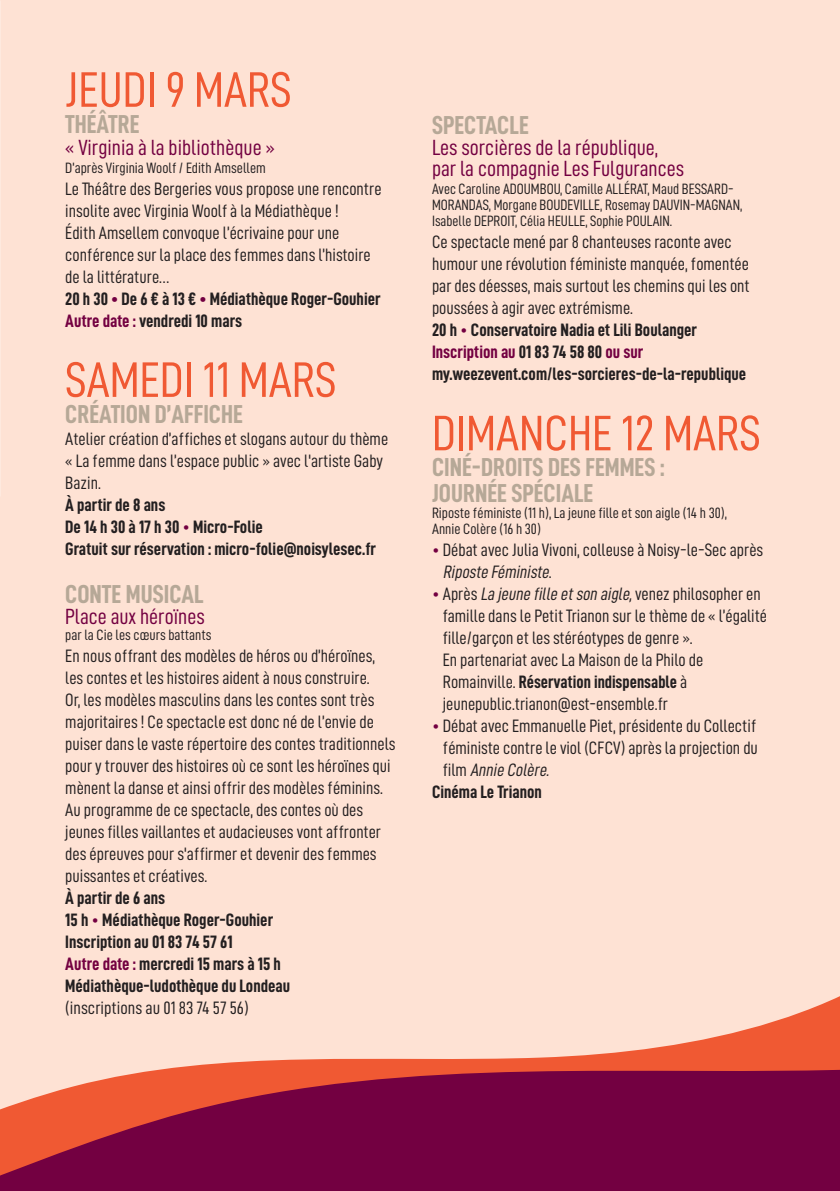
<style>
.page{position:relative;width:840px;height:1191px;background:#fff}
.page>*{position:absolute;margin:0;border:0;box-sizing:border-box;transform-origin:0 0}
.t1{font:50px "D DIN Condensed";color:#f05933}
.t2{font:26px/26px "D DIN Condensed Bold";color:#b6a897}
.t3{font:22px/21px "D DIN Condensed";color:#730041}
.t4{font:18px/22px "D DIN Condensed";color:#231f20}
.t5{font:18px/22px "D DIN Condensed Bold";color:#231f20}
.t6{font:15px/16px "D DIN Condensed";color:#231f20}
.s1{color:#730041}
.s2{font-family:"D DIN Condensed";color:#730041}
.s3{font-style:italic}
.s4{font-family:"D DIN Condensed"}
</style>
<div class="page">
<div style="left:0;top:0;width:839px;height:1191px;background:#fee2d4"></div>
<svg style="left:0;top:996px;width:839px;height:195px;fill:#730041"></svg>
<h1 class="t1" style="left:65px;top:62px;width:228px">JEUDI 9 MARS</h1>
<h2 class="t2" style="left:65px;top:110px;width:76px">THÉÂTRE</h2>
<p class="t3" style="left:65px;top:136px;width:211px">« Virginia à la bibliothèque »</p>
<p class="t6" style="left:65px;top:159px;width:202px">D’après Virginia Woolf / Edith Amsellem</p>
<p class="t4" style="left:65px;top:177px;width:318px">Le Théâtre des Bergeries vous propose une rencontre insolite avec Virginia Woolf à la Médiathèque !<br>Édith Amsellem convoque l’écrivaine pour une conférence sur la place des femmes dans l’histoire de la littérature…</p>
<p class="t5" style="left:65px;top:287px;width:317px">20 h 30 <span class="s1">•</span> De 6 € à 13 € <span class="s1">•</span> Médiathèque Roger-Gouhier<br><span class="s1">Autre date :</span> vendredi 10 mars</p>
<h1 class="t1" style="left:65px;top:352px;width:272px">SAMEDI 11 MARS</h1>
<h2 class="t2" style="left:65px;top:400px;width:179px">CRÉATION D’AFFICHE</h2>
<p class="t4" style="left:65px;top:427px;width:324px">Atelier création d’affiches et slogans autour du thème « La femme dans l’espace public » avec l'artiste Gaby<br>Bazin.</p>
<p class="t5" style="left:65px;top:493px;width:312px">À partir de 8 ans<br>De 14 h 30 à 17 h 30 <span class="s2">•</span> Micro-Folie<br>Gratuit sur réservation : micro-folie@noisylesec.fr</p>
<h2 class="t2" style="left:65px;top:580px;width:140px">CONTE MUSICAL</h2>
<p class="t3" style="left:65px;top:605px;width:141px">Place aux héroïnes</p>
<p class="t6" style="left:65px;top:626px;width:148px">par la Cie les cœurs battants</p>
<p class="t4" style="left:65px;top:644px;width:331px">En nous offrant des modèles de héros ou d’héroïnes, les contes et les histoires aident à nous construire.<br>Or, les modèles masculins dans les contes sont très majoritaires ! Ce spectacle est donc né de l’envie de puiser dans le vaste répertoire des contes traditionnels pour y trouver des histoires où ce sont les héroïnes qui mènent la danse et ainsi offrir des modèles féminins.<br>Au programme de ce spectacle, des contes où des jeunes filles vaillantes et audacieuses vont affronter des épreuves pour s'affirmer et devenir des femmes puissantes et créatives.</p>
<p class="t5" style="left:65px;top:886px;width:226px">À partir de 6 ans<br>15 h <span class="s2">•</span> Médiathèque Roger-Gouhier<br>Inscription au 01 83 74 57 61<br><span class="s1">Autre date :</span> mercredi 15 mars à 15 h<br>Médiathèque-ludothèque du Londeau</p>
<p class="t4" style="left:65px;top:996px;width:185px">(inscriptions au 01 83 74 57 56)</p>
<h2 class="t2" style="left:432px;top:112px;width:98px">SPECTACLE</h2>
<p class="t3" style="left:432px;top:137px;width:253px">Les sorcières de la république, par la compagnie Les Fulgurances</p>
<p class="t6" style="left:432px;top:181px;width:311px">Avec Caroline ADOUMBOU, Camille ALLÉRAT, Maud BESSARD-<br>MORANDAS, Morgane BOUDEVILLE, Rosemay DAUVIN-MAGNAN,<br>Isabelle DEPROIT, Célia HEULLE, Sophie POULAIN.</p>
<p class="t4" style="left:432px;top:231px;width:319px">Ce spectacle mené par 8 chanteuses raconte avec humour une révolution féministe manquée, fomentée par des déesses, mais surtout les chemins qui les ont poussées à agir avec extrémisme.</p>
<p class="t5" style="left:432px;top:319px;width:315px">20 h <span class="s2">•</span> Conservatoire Nadia et Lili Boulanger<br><span class="s1">Inscription au</span> 01 83 74 58 80 <span class="s1">ou sur </span>my.weezevent.com/les-sorcieres-de-la-republique</p>
<h1 class="t1" style="left:432px;top:406px;width:330px">DIMANCHE 12 MARS</h1>
<h2 class="t2" style="left:432px;top:454px;width:234px">CINÉ-DROITS DES FEMMES :<br>JOURNÉE SPÉCIALE</h2>
<p class="t6" style="left:432px;top:505px;width:296px">Riposte féministe (11 h), La jeune fille et son aigle (14 h 30),<br>Annie Colère (16 h 30)</p>
<p class="t4" style="left:442px;top:539px;width:322px;text-indent:-11px"><span class="s1">•</span> Débat avec Julia Vivoni, colleuse à Noisy-le-Sec après<br><span class="s3">Riposte Féministe</span>.</p>
<p class="t4" style="left:442px;top:583px;width:325px;text-indent:-11px"><span class="s1">•</span> Après <span class="s3">La jeune fille etson aigle,</span>venez philosopher en famille dans le Petit Trianon sur le thème de « l’égalité fille/garçon et les stéréotypes de genre ».<br>En partenariat avec La Maison de la Philo de</p>
<p class="t5" style="left:442px;top:671px;width:246px"><span class="s4">Romainville.</span> Réservation indispensable <span class="s4">à</span></p>
<p class="t4" style="left:442px;top:693px;width:226px">jeunepublic.trianon@est-ensemble.fr</p>
<p class="t4" style="left:442px;top:715px;width:316px;text-align:justify;text-indent:-11px"><span class="s1">•</span> Débat avec Emmanuelle Piet, présidente du Collectif féministe contre le viol (CFCV) après la projection du fi l m <span class="s3">Annie Colère.</span></p>
<p class="t5" style="left:432px;top:781px;width:111px">Cinéma Le Trianon</p>
</div>
